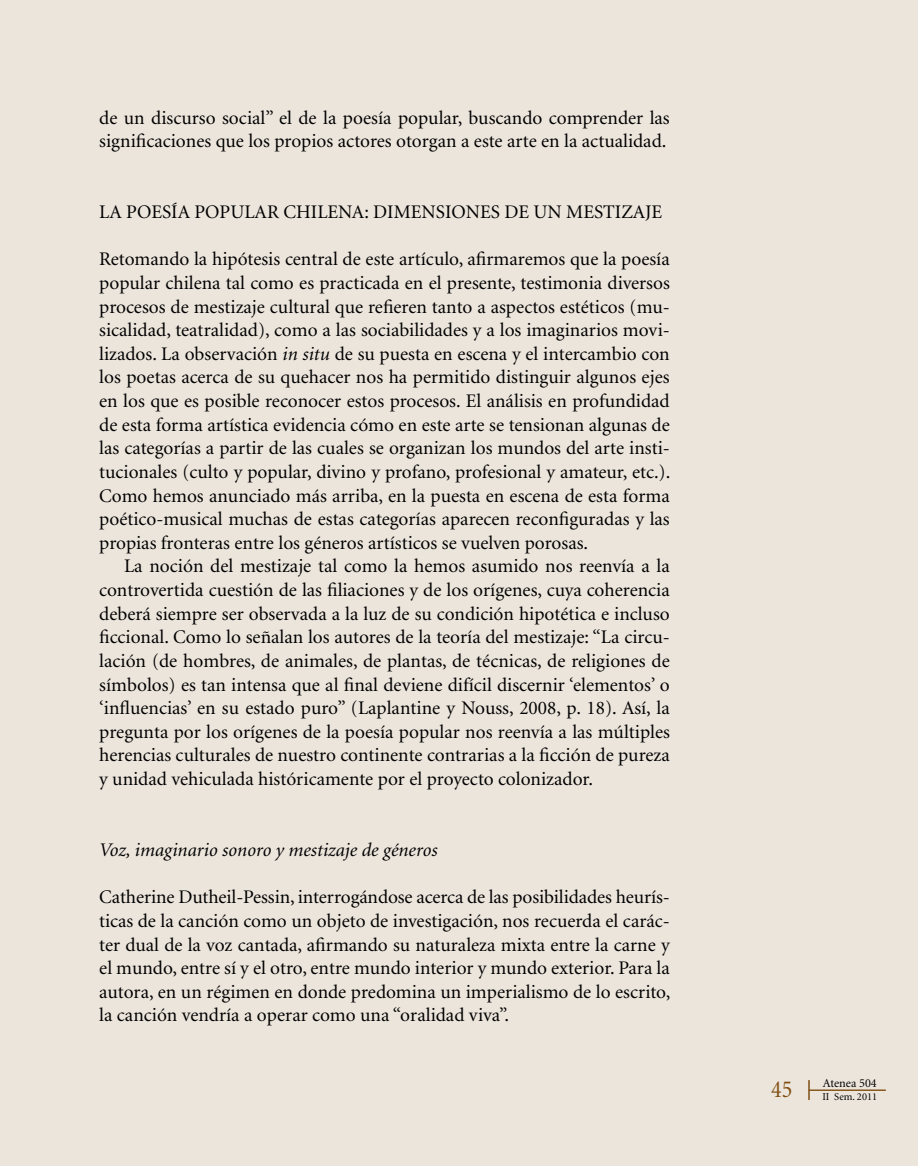
<style>
.page{position:relative;width:918px;height:1166px;background:#ece5dc}
.page>*{position:absolute;margin:0;border:0;box-sizing:border-box;transform-origin:0 0}
.t1{font:24.5px "Minion";color:#804f12;scale:.9 1}
.t2{font:19.25px/23.6px "Minion";color:#000;text-align:justify}
.t3{font:italic 19.25px "Minion";color:#000}
.t4{font:12.25px "Minion";color:#000}
.t5{font:10.5px "Minion";color:#000}
.s1{font-style:italic}
</style>
<div class="page">
<hr style="left:809px;top:1090px;width:76px;height:1px;background:#804f12">
<svg style="left:808px;top:1080px;width:1px;height:20px"></svg>
<p class="t2" style="left:99px;top:106px;width:572px">de un discurso social” el de la poesía popular, buscando comprender las significaciones que los propios actores otorgan a este arte en la actualidad.</p>
<p class="t2" style="left:99px;top:201px;width:39px">La poes</p>
<p class="t2" style="left:171px;top:201px;width:37px">ía popular</p>
<p class="t2" style="left:283px;top:201px;width:12px">chile</p>
<p class="t2" style="left:338px;top:201px;width:48px">na: dime</p>
<p class="t2" style="left:421px;top:201px;width:157px">nsiones de un mesti</p>
<p class="t2" style="left:621px;top:201px;width:23px">zaje</p>
<p class="t2" style="left:99px;top:248px;width:572px">Retomando la hipótesis central de este artículo, afirmaremos que la poesía popular chilena tal como es practicada en el presente, testimonia diversos procesos de mestizaje cultural que refieren tanto a aspectos estéticos (mu&shy;sicalidad, teatralidad), como a las sociabilidades y a los imaginarios movi&shy;lizados. La observación <span class="s1">in situ</span> de su puesta en escena y el intercambio con los poetas acerca de su quehacer nos ha permitido distinguir algunos ejes en los que es posible reconocer estos procesos. El análisis en profundidad de esta forma artística evidencia cómo en este arte se tensionan algunas de las categorías a partir de las cuales se organizan los mundos del arte insti&shy;tucionales (culto y popular, divino y profano, profesional y amateur, etc.).<br>Como hemos anunciado más arriba, en la puesta en escena de esta forma poético-musical muchas de estas categorías aparecen reconfiguradas y las propias fronteras entre los géneros artísticos se vuelven porosas.</p>
<p class="t2" style="left:99px;top:555px;width:572px;text-indent:25px">La noción del mestizaje tal como la hemos asumido nos reenvía a la controvertida cuestión de las filiaciones y de los orígenes, cuya coherencia deberá siempre ser observada a la luz de su condición hipotética e incluso ficcional. Como lo señalan los autores de la teoría del mestizaje: “La circu&shy;lación (de hombres, de animales, de plantas, de técnicas, de religiones de símbolos) es tan intensa que al final deviene difícil discernir ‘elementos’ o ‘influencias’ en su estado puro” (Laplantine y Nouss, 2008, p. 18). Así, la pregunta por los orígenes de la poesía popular nos reenvía a las múltiples herencias culturales de nuestro continente contrarias a la ficción de pureza y unidad vehiculada históricamente por el proyecto colonizador.</p>
<p class="t3" style="left:99px;top:840px;width:340px">Voz, imaginario sonoro y mestizaje de géneros</p>
<p class="t2" style="left:99px;top:886px;width:573px">Catherine Dutheil-Pessin, interrogándose acerca de las posibilidades heurís&shy;ticas de la canción como un objeto de investigación, nos recuerda el carác&shy;ter dual de la voz cantada, afirmando su naturaleza mixta entre la carne y el mundo, entre sí y el otro, entre mundo interior y mundo exterior. Para la autora, en un régimen en donde predomina un imperialismo de lo escrito, la canción vendría a operar como una “oralidad viva”.</p>
<p class="t4" style="left:823px;top:1077px;width:56px">Atenea 504</p>
<p class="t1" style="left:771px;top:1077px;width:25px">45</p>
<p class="t5" style="left:822px;top:1091px;width:56px">II Sem. 2011</p>
</div>
